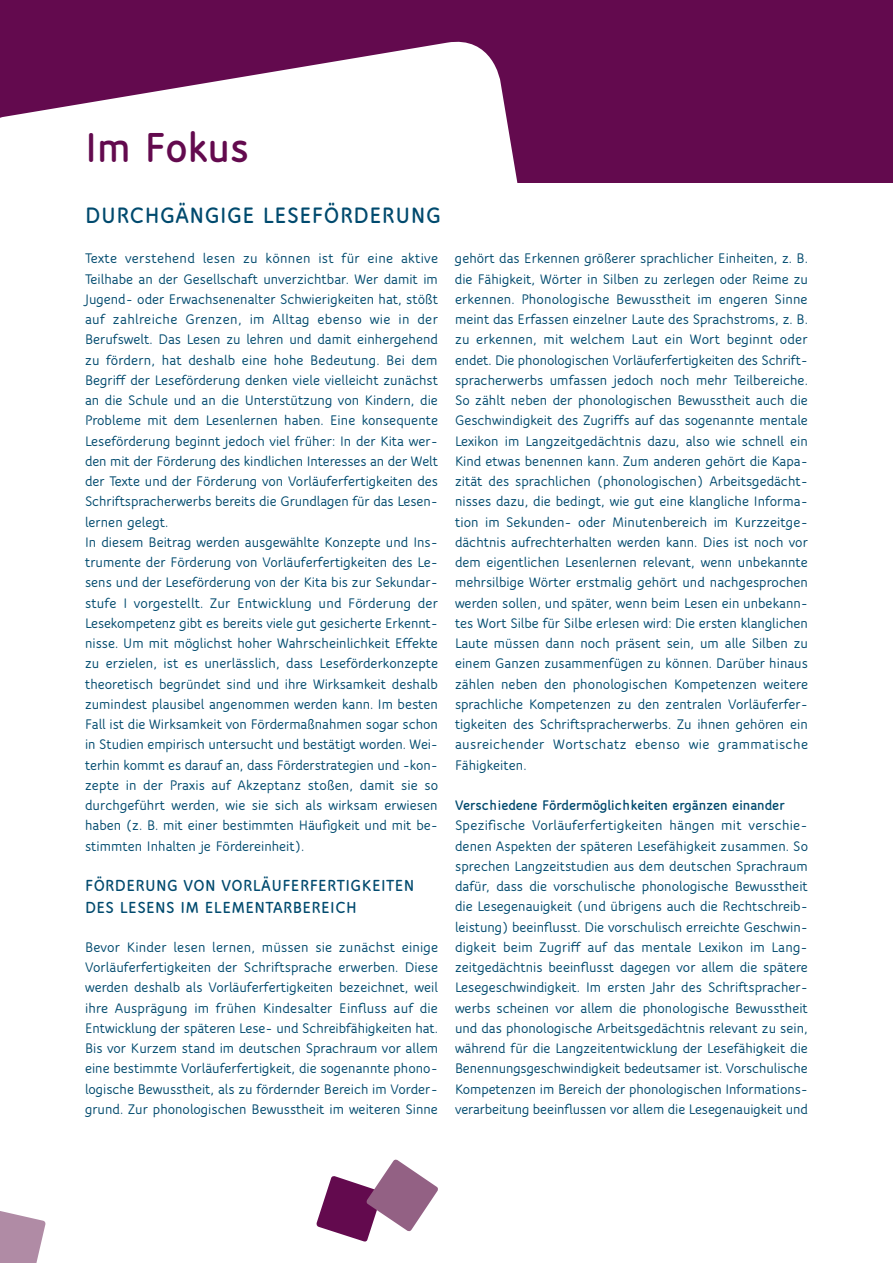
<style>
.page{position:relative;width:893px;height:1263px;background:#fff}
.page>*{position:absolute;margin:0;border:0;box-sizing:border-box;transform-origin:0 0}
.t1{font:800 45px "Speak OT";color:#630a4e}
.t2{font:800 24px "Speak OT";letter-spacing:.02em;color:#004a6e}
.t3{font:800 17.25px/21.8px "Speak OT";letter-spacing:.02em;color:#004a6e}
.t4{font:700 15px/20.2px "Speak OT";color:#004a6e}
.t5{font:800 15px "Speak OT";color:#004a6e}
</style>
<div class="page">
<div style="left:0;top:0;width:893px;height:183px;background:#630a4e"></div>
<svg style="left:0;top:41px;width:518px;height:142px;fill:#fff"></svg>
<svg style="left:316px;top:1159px;width:122px;height:83px"></svg>
<svg style="left:0;top:1211px;width:46px;height:52px"></svg>
<h1 class="t1" style="left:85px;top:119px;width:165px">IM FOKUS</h1>
<h2 class="t2" style="left:85px;top:200px;width:357px">DURCHGÄNGIGE LESEFÖRDERUNG</h2>
<p class="t4" style="left:85px;top:248px;width:355px">Texte verstehend lesen zu können ist für eine aktive Teilhabe an der Gesellschaft unverzichtbar. Wer damit im Jugend- oder Erwachsenenalter Schwierigkeiten hat, stößt auf zahlreiche Grenzen, im Alltag ebenso wie in der Berufswelt. Das Lesen zu lehren und damit einhergehend zu fördern, hat deshalb eine hohe Bedeutung. Bei dem Begriff der Leseförderung denken viele vielleicht zunächst an die Schule und an die Unterstützung von Kindern, die Probleme mit dem Lesenlernen haben. Eine konsequente Leseförderung beginnt jedoch viel früher: In der Kita wer&shy;den mit der Förderung des kindlichen Interesses an der Welt der Texte und der Förderung von Vorläuferfertigkeiten des Schriftspracherwerbs bereits die Grundlagen für das Lesen&shy;lernen gelegt.<br>In diesem Beitrag werden ausgewählte Konzepte und Ins&shy;trumente der Förderung von Vorläuferfertigkeiten des Le&shy;sens und der Leseförderung von der Kita bis zur Sekundar&shy;stufe I vorgestellt. Zur Entwicklung und Förderung der Lesekompetenz gibt es bereits viele gut gesicherte Erkennt&shy;nisse. Um mit möglichst hoher Wahrscheinlichkeit Effekte zu erzielen, ist es unerlässlich, dass Leseförderkonzepte theoretisch begründet sind und ihre Wirksamkeit deshalb zumindest plausibel angenommen werden kann. Im besten Fall ist die Wirksamkeit von Fördermaßnahmen sogar schon in Studien empirisch untersucht und bestätigt worden. Wei&shy;terhin kommt es darauf an, dass Förderstrategien und -kon&shy;zepte in der Praxis auf Akzeptanz stoßen, damit sie so durchgeführt werden, wie sie sich als wirksam erwiesen haben (z. B. mit einer bestimmten Häufigkeit und mit be&shy;stimmten Inhalten je Fördereinheit).</p>
<p class="t3" style="left:85px;top:874px;width:328px">FÖRDERUNG VON VORLÄUFERFERTIGKEITEN<br>DES LESENS IM ELEMENTARBEREICH</p>
<p class="t4" style="left:85px;top:936px;width:355px;text-align:justify">Bevor Kinder lesen lernen, müssen sie zunächst einige Vorläuferfertigkeiten der Schriftsprache erwerben. Diese werden deshalb als Vorläuferfertigkeiten bezeichnet, weil ihre Ausprägung im frühen Kindesalter Einfluss auf die Entwicklung der späteren Lese- und Schreibfähigkeiten hat.<br>Bis vor Kurzem stand im deutschen Sprachraum vor allem eine bestimmte Vorläuferfertigkeit, die sogenannte phono&shy;logische Bewusstheit, als zu fördernder Bereich im Vorder&shy;grund. Zur phonologischen Bewusstheit im weiteren Sinne</p>
<p class="t4" style="left:455px;top:248px;width:355px">gehört das Erkennen größerer sprachlicher Einheiten, z. B. die Fähigkeit, Wörter in Silben zu zerlegen oder Reime zu erkennen. Phonologische Bewusstheit im engeren Sinne meint das Erfassen einzelner Laute des Sprachstroms, z. B. zu erkennen, mit welchem Laut ein Wort beginnt oder endet. Die phonologischen Vorläuferfertigkeiten des Schrift&shy;spracherwerbs umfassen jedoch noch mehr Teilbereiche.<br>So zählt neben der phonologischen Bewusstheit auch die Geschwindigkeit des Zugriffs auf das sogenannte mentale Lexikon im Langzeitgedächtnis dazu, also wie schnell ein Kind etwas benennen kann. Zum anderen gehört die Kapa&shy;zität des sprachlichen (phonologischen) Arbeitsgedächt&shy;nisses dazu, die bedingt, wie gut eine klangliche Informa&shy;tion im Sekunden- oder Minutenbereich im Kurzzeitge&shy;dächtnis aufrechterhalten werden kann. Dies ist noch vor dem eigentlichen Lesenlernen relevant, wenn unbekannte mehrsilbige Wörter erstmalig gehört und nachgesprochen werden sollen, und später, wenn beim Lesen ein unbekann&shy;tes Wort Silbe für Silbe erlesen wird: Die ersten klanglichen Laute müssen dann noch präsent sein, um alle Silben zu einem Ganzen zusammenfügen zu können. Darüber hinaus zählen neben den phonologischen Kompetenzen weitere sprachliche Kompetenzen zu den zentralen Vorläuferfer&shy;tigkeiten des Schriftspracherwerbs. Zu ihnen gehören ein ausreichender Wortschatz ebenso wie grammatische Fähigkeiten.</p>
<p class="t5" style="left:455px;top:796px;width:331px">VERSCHIEDENE FÖRDERMÖGLICHKEITEN ERGÄNZEN EINANDER</p>
<p class="t4" style="left:455px;top:815px;width:355px">Spezifische Vorläuferfertigkeiten hängen mit verschie&shy;denen Aspekten der späteren Lesefähigkeit zusammen. So sprechen Langzeitstudien aus dem deutschen Sprachraum dafür, dass die vorschulische phonologische Bewusstheit die Lesegenauigkeit (und übrigens auch die Rechtschreib&shy;leistung) beeinflusst. Die vorschulisch erreichte Geschwin&shy;digkeit beim Zugriff auf das mentale Lexikon im Lang&shy;zeitgedächtnis beeinflusst dagegen vor allem die spätere Lesegeschwindigkeit. Im ersten Jahr des Schriftspracher&shy;werbs scheinen vor allem die phonologische Bewusstheit und das phonologische Arbeitsgedächtnis relevant zu sein, während für die Langzeitentwicklung der Lesefähigkeit die Benennungsgeschwindigkeit bedeutsamer ist. Vorschulische Kompetenzen im Bereich der phonologischen Informations&shy;verarbeitung beeinflussen vor allem die Lesegenauigkeit und</p>
</div>
